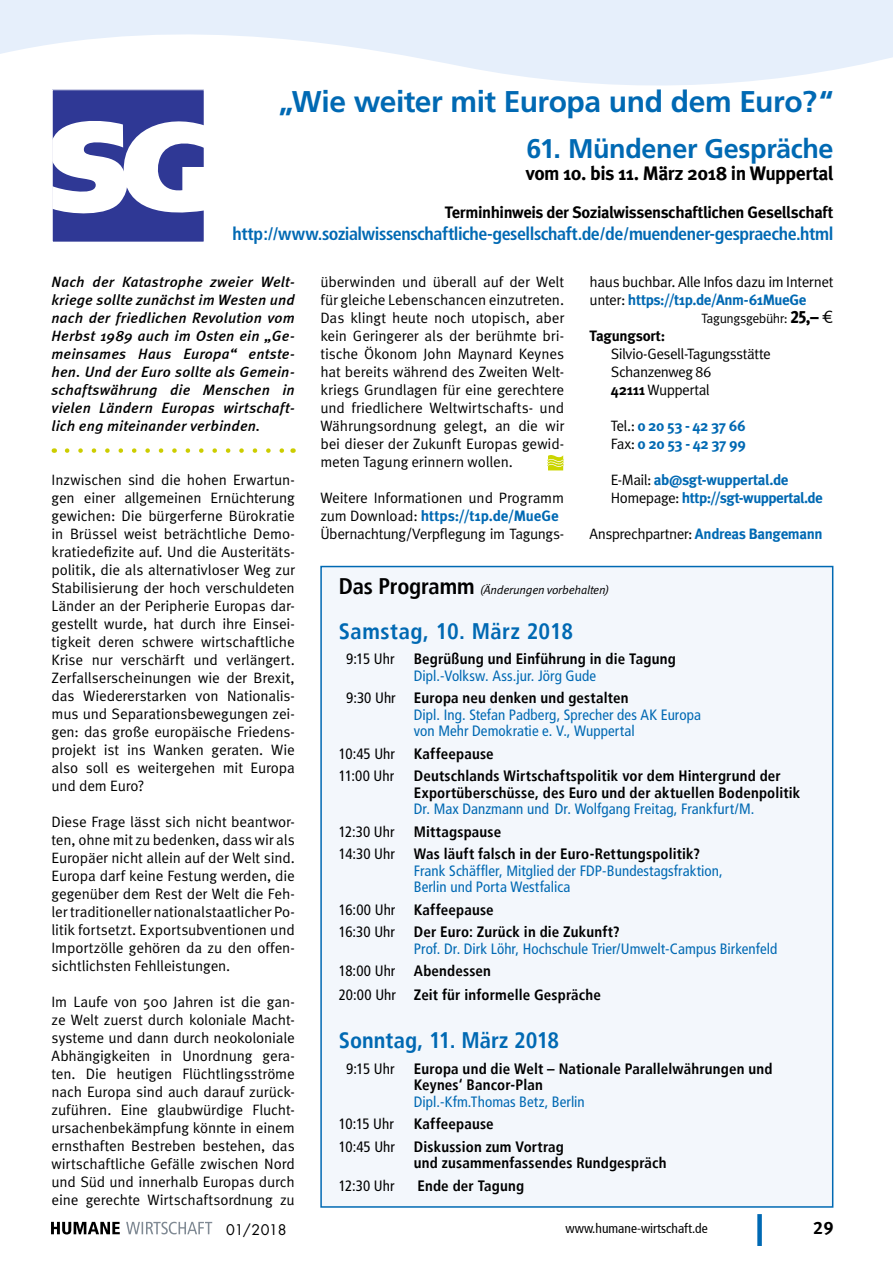
<style>
.page{position:relative;width:893px;height:1263px;background:#fff}
.page>*{position:absolute;margin:0;border:0;box-sizing:border-box;transform-origin:0 0}
.Headline_2{font:700 30px "Frutiger";letter-spacing:-.015em;color:#0069b3}
.Headline_2-2{font:700 27px "Frutiger";letter-spacing:-.015em;color:#0069b3}
.Leserbriefe{font:700 condensed 22.5px "Frutiger LT";letter-spacing:.005em;color:#0069b3}
.Headline_2-3{font:700 19.5px "Meta";letter-spacing:-.03em;color:#000}
.Leserbriefe-2{font:700 condensed 18px "Frutiger";letter-spacing:-.025em;color:#0069b3}
.t1{font:18px "Meta Bold LF";color:#000}
.Autor{font:700 16.5px "Meta";letter-spacing:-.025em;color:#000}
.Fließtext_Meta_Norma{font:15px/18px "Meta Normal";letter-spacing:-.01em;color:#000;text-align:justify}
.Leserbriefe-3{font:700 condensed 15px "Frutiger LT";letter-spacing:.01em;color:#000}
.Leserbriefe-4{font:condensed 15px/16.5px "Frutiger LT";letter-spacing:.005em;color:#0069b3}
.Einleitungstext{font:italic 500 15px/18px "Meta";letter-spacing:.015em;color:#000;text-align:justify}
.Fließtext_Meta_Norma-2{font:15px/18px "Meta Normal";letter-spacing:-.03em;color:#000}
.Fließtext_Meta_Norma-3{font:700 15px "Meta";letter-spacing:-.025em;color:#0069b3}
.Leserbriefe-5{font:condensed 15px "Frutiger LT";letter-spacing:.005em;color:#000}
.Fließtext_Meta_Norma-4{font:15px "Meta Normal";letter-spacing:-.04em;color:#000}
.Fließtext_Meta_Norma-5{font:15px "Meta Normal";letter-spacing:-.035em;color:#000}
.Fließtext_Meta_Norma-6{font:700 15px "Meta";letter-spacing:-.02em;color:#000}
.t2{font:14.25px "Futura";letter-spacing:-.025em;color:#000}
.t3{font:condensed 13.5px "Frutiger 57";color:#000}
.Fließtext_Meta_Norma-7{font:13.5px "Meta Normal";letter-spacing:-.035em;color:#000}
.Leserbriefe-6{font:italic 12px "Meta Normal";letter-spacing:-.015em;color:#000}
.s1{font-family:"Meta";font-weight:700;color:#0069b3}
.s2{font-family:"Meta Cond Extra Bold LF";font-size:18px}
.s3{font-family:"Meta Normal LF";font-size:18px}
.s4{font-family:"Meta";font-weight:700}
.s5{font-family:"Meta Normal";font-weight:400;color:#000}
.s6{font-family:"Frutiger LT";font-weight:700;font-style:normal;font-stretch:condensed;font-size:22.5px}
.s7{color:#000}
.s8{font-weight:700;color:#000}
.s9{font-weight:400}
</style>
<div class="page">
<div style="left:757px;top:1214px;width:5px;height:32px;background:#0069b3"></div>
<svg style="left:51px;top:1222px;width:69px;height:12px"></svg>
<svg style="left:126px;top:1222px;width:86px;height:12px"></svg>
<svg style="left:67px;top:448px;width:217px;height:5px"></svg>
<svg style="left:547px;top:455px;width:17px;height:15px"></svg>
<div style="left:52px;top:90px;width:152px;height:152px;background:#2f3895"></div>
<svg style="left:52px;top:113px;width:152px;height:104px"></svg>
<div style="left:321px;top:566px;width:512px;height:641px;background:#f3f7fc"></div>
<div style="left:320px;top:566px;width:513px;height:642px;border:2px solid #0069b3"></div>
<svg style="left:0;top:0;width:893px;height:94px;fill:#e6effb"></svg>
<p class="Headline_2" style="left:279px;top:84px;width:556px">„Wie weiter mit Europa und dem Euro?“</p>
<p class="Headline_2-2" style="left:526px;top:133px;width:308px">61. Mündener Gespräche</p>
<p class="Headline_2-3" style="left:526px;top:161px;width:309px">vom 10. bis 11. März 2018 in Wuppertal</p>
<p class="Autor" style="left:445px;top:203px;width:390px">Terminhinweis der Sozialwissenschaftlichen Gesellschaft</p>
<p class="Leserbriefe-2" style="left:232px;top:223px;width:602px">http://www.sozialwissenschaftliche-gesellschaft.de/de/muendener-gespraeche.html</p>
<p class="Einleitungstext" style="left:52px;top:273px;width:245px">Nach der Katastrophe zweier Welt&shy;kriege sollte zunächst im Westen und nach der friedlichen Revolution vom Herbst 1989 auch im Osten ein „Ge&shy;meinsames Haus Europa“ entste&shy;hen. Und der Euro sollte als Gemein&shy;schaftswährung die Menschen in vielen Ländern Europas wirtschaft&shy;lich eng miteinander verbinden.</p>
<p class="Fließtext_Meta_Norma" style="left:52px;top:471px;width:245px">Inzwischen sind die hohen Erwartun&shy;gen einer allgemeinen Ernüchterung gewichen: Die bürgerferne Bürokratie in Brüssel weist beträchtliche Demo&shy;kratiedefizite auf. Und die Austeritäts&shy;politik, die als alternativloser Weg zur Stabilisierung der hoch verschuldeten Länder an der Peripherie Europas dar&shy;gestellt wurde, hat durch ihre Einsei&shy;tigkeit deren schwere wirtschaftliche Krise nur verschärft und verlängert.<br>Zerfallserscheinungen wie der Brexit, das Wiedererstarken von Nationalis&shy;mus und Separationsbewegungen zei&shy;gen: das große europäische Friedens&shy;projekt ist ins Wanken geraten. Wie also soll es weitergehen mit Europa und dem Euro?</p>
<p class="Fließtext_Meta_Norma" style="left:52px;top:813px;width:245px">Diese Frage lässt sich nicht beantwor&shy;ten, ohne mit zu bedenken, dass wir als Europäer nicht allein auf der Welt sind.<br>Europa darf keine Festung werden, die gegenüber dem Rest der Welt die Feh&shy;ler traditioneller nationalstaatlicher Po&shy;litik fortsetzt. Exportsubventionen und Importzölle gehören da zu den offen&shy;sichtlichsten Fehlleistungen.</p>
<p class="Fließtext_Meta_Norma" style="left:52px;top:993px;width:245px">Im Laufe von 500 Jahren ist die gan&shy;ze Welt zuerst durch koloniale Macht&shy;systeme und dann durch neokoloniale Abhängigkeiten in Unordnung gera&shy;ten. Die heutigen Flüchtlingsströme nach Europa sind auch darauf zurück&shy;zuführen. Eine glaubwürdige Flucht&shy;ursachenbekämpfung könnte in einem ernsthaften Bestreben bestehen, das wirtschaftliche Gefälle zwischen Nord und Süd und innerhalb Europas durch eine gerechte Wirtschaftsordnung zu</p>
<p class="Fließtext_Meta_Norma" style="left:320px;top:273px;width:245px">überwinden und überall auf der Welt für gleiche Lebenschancen einzutreten.<br>Das klingt heute noch utopisch, aber kein Geringerer als der berühmte bri&shy;tische Ökonom John Maynard Keynes hat bereits während des Zweiten Welt&shy;kriegs Grundlagen für eine gerechtere und friedlichere Weltwirtschafts- und Währungsordnung gelegt, an die wir bei dieser der Zukunft Europas gewid&shy;meten Tagung erinnern wollen.</p>
<p class="Fließtext_Meta_Norma" style="left:320px;top:489px;width:245px">Weitere Informationen und Programm zum Download: <span class="s1">https://t1p.de/MueGe</span></p>
<p class="Fließtext_Meta_Norma-2" style="left:320px;top:525px;width:245px">Übernachtung/Verpflegung im Tagungs-</p>
<p class="Fließtext_Meta_Norma-2" style="left:590px;top:273px;width:245px">haus buchbar. Alle Infos dazu im Internet unter: <span class="s1">https://t1p.de/Anm-61MueGe</span></p>
<p class="Fließtext_Meta_Norma-7" style="left:701px;top:311px;width:134px">Tagungsgebühr: <span class="s2">25,–</span> <span class="s3">€</span></p>
<p class="Fließtext_Meta_Norma-6" style="left:590px;top:327px;width:77px">Tagungsort:</p>
<p class="Fließtext_Meta_Norma-5" style="left:611px;top:345px;width:161px">Silvio-Gesell-Tagungsstätte</p>
<p class="Fließtext_Meta_Norma-4" style="left:611px;top:363px;width:102px">Schanzenweg 86</p>
<p class="Fließtext_Meta_Norma-4" style="left:611px;top:381px;width:100px"><span class="s4">42111</span> Wuppertal</p>
<p class="Fließtext_Meta_Norma-3" style="left:611px;top:417px;width:136px"><span class="s5">Tel.:</span> 0 20 53 - 42 37 66</p>
<p class="Fließtext_Meta_Norma-3" style="left:611px;top:435px;width:136px"><span class="s5">Fax:</span> 0 20 53 - 42 37 99</p>
<p class="Fließtext_Meta_Norma-3" style="left:611px;top:471px;width:179px"><span class="s5">E-Mail:</span> ab@sgt-wuppertal.de</p>
<p class="Fließtext_Meta_Norma-3" style="left:611px;top:489px;width:213px"><span class="s5">Homepage:</span> http://sgt-wuppertal.de</p>
<p class="Fließtext_Meta_Norma-4" style="left:590px;top:525px;width:235px">Ansprechpartner: <span class="s1">Andreas Bangemann</span></p>
<p class="Leserbriefe-6" style="left:339px;top:583px;width:272px"><span class="s6">Das Programm</span> (Änderungen vorbehalten)</p>
<p class="Leserbriefe" style="left:339px;top:618px;width:236px">Samstag, 10. März 2018</p>
<p class="Leserbriefe-5" style="left:346px;top:650px;width:50px">9:15 Uhr</p>
<p class="Leserbriefe-3" style="left:414px;top:650px;width:263px">Begrüßung und Einführung in die Tagung</p>
<p class="Leserbriefe-4" style="left:414px;top:667px;width:184px">Dipl.-Volksw. Ass.jur. Jörg Gude</p>
<p class="Leserbriefe-4" style="left:414px;top:690px;width:289px;text-indent:-68px"><span class="s7">9:30 Uhr</span> <span class="s8">Europa neu denken und gestalten<br></span>Dipl. Ing. Stefan Padberg, Sprecher des AK Europa</p>
<p class="Leserbriefe-4" style="left:414px;top:723px;width:222px">von Mehr Demokratie e. V., Wuppertal</p>
<p class="Leserbriefe-5" style="left:339px;top:745px;width:58px">10:45 Uhr</p>
<p class="Leserbriefe-3" style="left:414px;top:745px;width:81px">Kaffeepause</p>
<p class="Leserbriefe-5" style="left:339px;top:767px;width:57px">11:00 Uhr</p>
<p class="Leserbriefe-3" style="left:414px;top:767px;width:368px">Deutschlands Wirtschaftspolitik vor dem Hintergrund der</p>
<p class="Leserbriefe-3" style="left:414px;top:784px;width:388px">Exportüberschüsse, des Euro und der aktuellen Bodenpolitik</p>
<p class="Leserbriefe-4" style="left:414px;top:801px;width:342px">Dr. Max Danzmann und Dr. Wolfgang Freitag, Frankfurt/M.</p>
<p class="Leserbriefe-5" style="left:339px;top:823px;width:57px">12:30 Uhr</p>
<p class="Leserbriefe-3" style="left:414px;top:823px;width:89px">Mittagspause</p>
<p class="Leserbriefe-5" style="left:339px;top:845px;width:58px">14:30 Uhr</p>
<p class="Leserbriefe-3" style="left:414px;top:845px;width:288px">Was läuft falsch in der Euro-Rettungspolitik?</p>
<p class="Leserbriefe-4" style="left:414px;top:862px;width:310px">Frank Schäffler, Mitglied der FDP-Bundestagsfraktion,</p>
<p class="Leserbriefe-4" style="left:414px;top:879px;width:158px">Berlin und Porta Westfalica</p>
<p class="Leserbriefe-3" style="left:339px;top:901px;width:156px"><span class="s9">16:00 Uhr</span> Kaffeepause</p>
<p class="Leserbriefe-5" style="left:339px;top:923px;width:58px">16:30 Uhr</p>
<p class="Leserbriefe-3" style="left:414px;top:923px;width:207px">Der Euro: Zurück in die Zukunft?</p>
<p class="Leserbriefe-4" style="left:414px;top:940px;width:365px">Prof. Dr. Dirk Löhr, Hochschule Trier/Umwelt-Campus Birkenfeld</p>
<p class="Leserbriefe-3" style="left:339px;top:962px;width:154px"><span class="s9">18:00 Uhr</span> Abendessen</p>
<p class="Leserbriefe-3" style="left:339px;top:986px;width:264px"><span class="s9">20:00 Uhr</span> Zeit für informelle Gespräche</p>
<p class="Leserbriefe" style="left:339px;top:1027px;width:222px">Sonntag, 11. März 2018</p>
<p class="Leserbriefe-5" style="left:346px;top:1060px;width:50px">9:15 Uhr</p>
<p class="Leserbriefe-3" style="left:414px;top:1060px;width:360px">Europa und die Welt – Nationale Parallelwährungen und</p>
<p class="Leserbriefe-3" style="left:414px;top:1076px;width:131px">Keynes‘ Bancor-Plan</p>
<p class="Leserbriefe-4" style="left:414px;top:1093px;width:172px">Dipl.-Kfm.Thomas Betz, Berlin</p>
<p class="Leserbriefe-5" style="left:339px;top:1115px;width:57px">10:15 Uhr</p>
<p class="Leserbriefe-3" style="left:414px;top:1115px;width:81px">Kaffeepause</p>
<p class="Leserbriefe-5" style="left:339px;top:1138px;width:58px">10:45 Uhr</p>
<p class="Leserbriefe-3" style="left:414px;top:1138px;width:152px">Diskussion zum Vortrag</p>
<p class="Leserbriefe-3" style="left:414px;top:1154px;width:254px">und zusammenfassendes Rundgespräch</p>
<p class="Leserbriefe-5" style="left:339px;top:1177px;width:57px">12:30 Uhr</p>
<p class="Leserbriefe-3" style="left:417px;top:1177px;width:108px">Ende der Tagung</p>
<p class="t2" style="left:226px;top:1220px;width:62px">01/2018</p>
<p class="t3" style="left:566px;top:1220px;width:144px">www.humane-wirtschaft.de</p>
<p class="t1" style="left:813px;top:1217px;width:22px">29</p>
</div>
